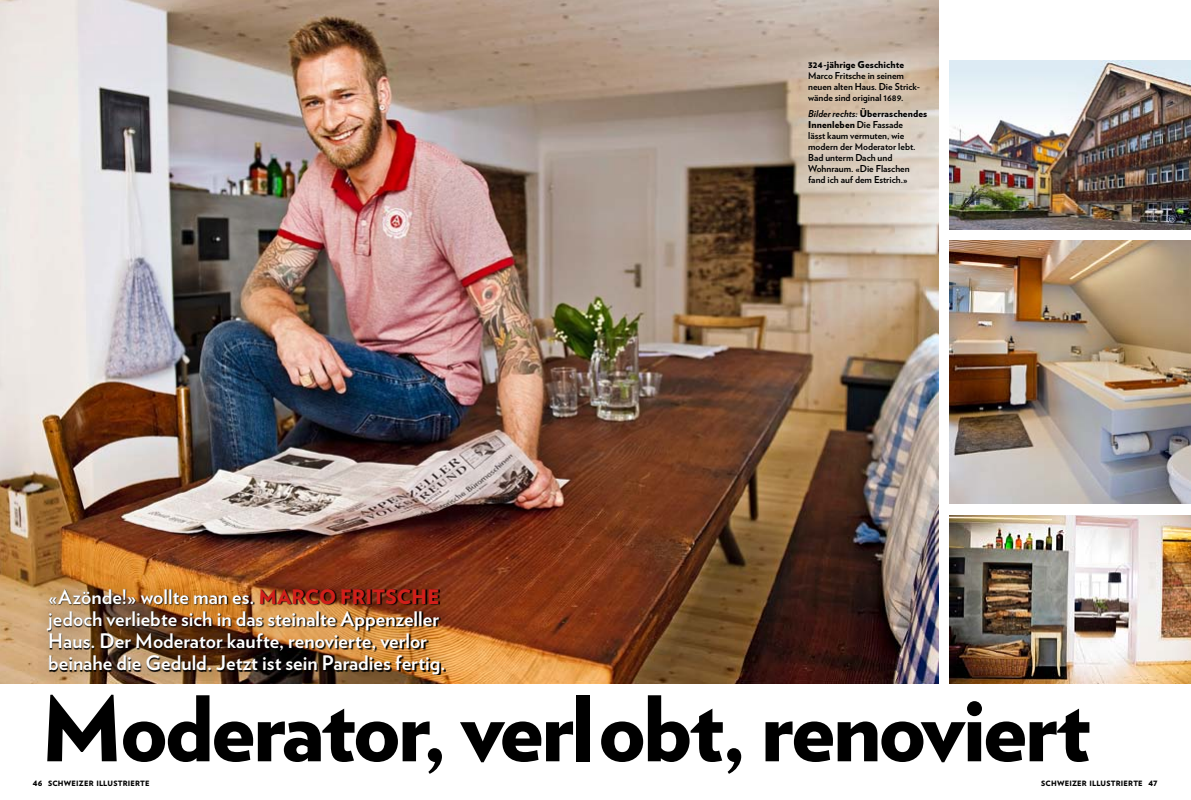
<style>
.page{position:relative;width:1191px;height:800px;background:#fff}
.page>*{position:absolute;margin:0;border:0;box-sizing:border-box;transform-origin:0 0}
._200_Titel_90pt_Blac{font:900 90px "Verlag";letter-spacing:-.03em;color:#000}
._300_Lead_20pt_Bold{font:700 20px/22px "Verlag";color:#fff}
._801_Legi_9_5_VBold{font:700 9.5px/11px "Verlag";color:#000}
.t1{font:900 7.3px "Verlag";letter-spacing:.025em;color:#000}
.s1{font-weight:900}
.s2{font-style:italic}
.s3{font-weight:900;color:#d11f1a}
</style>
<div class="page">
<img style="left:0;top:0;width:938px;height:683px">
<img style="left:950px;top:241px;width:241px;height:262px">
<img style="left:950px;top:61px;width:241px;height:168px">
<img style="left:950px;top:515px;width:241px;height:168px">
<div style="left:33px;top:573px;width:425px;height:116px;background:#000;opacity:.4"></div>
<div style="left:793px;top:46px;width:148px;height:153px;background:#fff;opacity:.75"></div>
<p class="_801_Legi_9_5_VBold" style="left:808px;top:58px;width:113px"><span class="s1">324-jährige Geschichte<br></span>Marco Fritsche in seinem neuen alten Haus. Die Strick&shy;wände sind original 1689.</p>
<p class="_801_Legi_9_5_VBold" style="left:808px;top:108px;width:120px"><span class="s2">Bilder rechts:</span> <span class="s1">Überraschendes<br>Innenleben</span> Die Fassade<br>lässt kaum vermuten, wie modern der Moderator lebt.<br>Bad unterm Dach und<br>Wohnraum. «Die Flaschen fand ich auf dem Estrich.»</p>
<p class="_300_Lead_20pt_Bold" style="left:48px;top:584px;width:398px">«Azönde!» wollte man es. <span class="s3">MARCO FRITSCHE </span>jedoch verliebte sich in das steinalte Appenzeller Haus. Der Moderator kaufte, renovierte, verlor beinahe die Geduld. Jetzt ist sein Paradies fertig.</p>
<p class="_200_Titel_90pt_Blac" style="left:41px;top:654px;width:1052px">Moderator, verlobt, renoviert</p>
<p class="t1" style="left:33px;top:777px;width:11px">46</p>
<p class="t1" style="left:48px;top:777px;width:103px">SCHWEIZER ILLUSTRIERTE</p>
<p class="t1" style="left:1041px;top:777px;width:103px">SCHWEIZER ILLUSTRIERTE</p>
<p class="t1" style="left:1148px;top:777px;width:11px">47</p>
</div>
